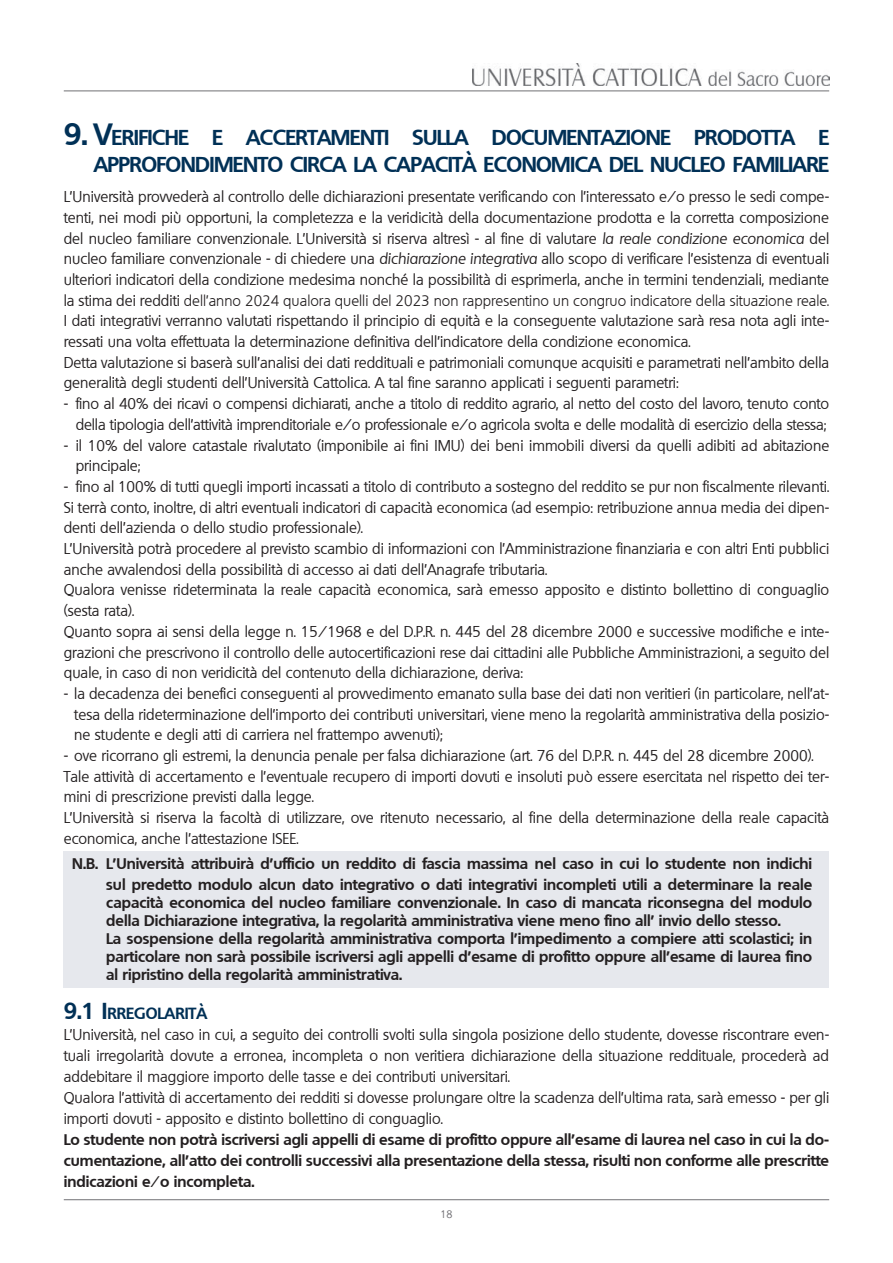
<style>
.page{position:relative;width:893px;height:1263px;background:#fff}
.page>*{position:absolute;margin:0;border:0;box-sizing:border-box;transform-origin:0 0}
.t1{font:700 21px/27px "Quebec";letter-spacing:-.03em;color:#003056;text-align:right}
.t2{font:700 15.75px "Quebec";color:#003056}
.t3{font:15px/20.7px "Quebec";color:#231f20}
.t4{font:700 15px/21px "Quebec";color:#231f20;text-align:justify}
.t5{font:10.5px "Quebec";color:#717074}
.s1{font-size:30px}
.s2{font-style:italic}
.s3{font-weight:300}
.s4{font-size:22.5px}
</style>
<div class="page">
<div style="left:64px;top:851px;width:765px;height:137px;background:#e6e8ed"></div>
<hr style="left:64px;top:91px;width:765px;height:1px;background:#717074">
<img style="left:472px;top:64px;width:357px;height:21px">
<hr style="left:64px;top:1199px;width:765px;height:1px;background:#717074">
<p class="t1" style="left:64px;top:124px;width:767px"><span class="s1">9. V</span>ERIFICHE E ACCERTAMENTI SULLA DOCUMENTAZIONE PRODOTTA E<br>APPROFONDIMENTO CIRCA LA CAPACITÀ ECONOMICA DEL NUCLEO FAMILIARE</p>
<p class="t3" style="left:64px;top:186px;width:767px;text-align:justify">L’Università provvederà al controllo delle dichiarazioni presentate verificando con l’interessato e/o presso le sedi compe&shy;tenti, nei modi più opportuni, la completezza e la veridicità della documentazione prodotta e la corretta composizione del nucleo familiare convenzionale. L’Università si riserva altresì - al fine di valutare <span class="s2">la reale condizione economica</span> del nucleo familiare convenzionale - di chiedere una <span class="s2">dichiarazione integrativa</span> allo scopo di verificare l’esistenza di eventuali ulteriori indicatori della condizione medesima nonché la possibilità di esprimerla, anche in termini tendenziali, mediante la stima dei redditi <span class="s3">dell’anno 2024 qualora quelli del 2023 non rappresentino un congruo indicatore della situazione reale.</span></p>
<p class="t3" style="left:64px;top:310px;width:767px">I dati integrativi verranno valutati rispettando il principio di equità e la conseguente valutazione sarà resa nota agli inte&shy;ressati una volta effettuata la determinazione definitiva dell’indicatore della condizione economica.</p>
<p class="t3" style="left:64px;top:352px;width:767px">Detta valutazione si baserà sull’analisi dei dati reddituali e patrimoniali comunque acquisiti e parametrati nell’ambito della generalità degli studenti dell’Università Cattolica. A tal fine saranno applicati i seguenti parametri:</p>
<p class="t3" style="left:64px;top:393px;width:767px;text-align:right">- fino al 40% dei ricavi o compensi dichiarati, anche a titolo di reddito agrario, al netto del costo del lavoro, tenuto conto della tipologia dell’attività imprenditoriale e/o professionale e/o agricola svolta e delle modalità di esercizio della stessa;</p>
<p class="t3" style="left:76px;top:435px;width:755px;text-indent:-12px">- il 10% del valore catastale rivalutato (imponibile ai fini IMU) dei beni immobili diversi da quelli adibiti ad abitazione principale;</p>
<p class="t3" style="left:64px;top:476px;width:767px">- fino al 100% di tutti quegli importi incassati a titolo di contributo a sostegno del reddito se pur non fiscalmente rilevanti.</p>
<p class="t3" style="left:64px;top:497px;width:767px">Si terrà conto, inoltre, di altri eventuali indicatori di capacità economica (ad esempio: retribuzione annua media dei dipen&shy;denti dell’azienda o dello studio professionale).</p>
<p class="t3" style="left:64px;top:538px;width:767px">L’Università potrà procedere al previsto scambio di informazioni con l’Amministrazione finanziaria e con altri Enti pubblici anche avvalendosi della possibilità di accesso ai dati dell’Anagrafe tributaria.</p>
<p class="t3" style="left:64px;top:580px;width:767px">Qualora venisse rideterminata la reale capacità economica, sarà emesso apposito e distinto bollettino di conguaglio (sesta rata).</p>
<p class="t3" style="left:64px;top:621px;width:767px;text-align:justify">Quanto sopra ai sensi della legge n. 15/1968 e del D.P.R. n. 445 del 28 dicembre 2000 e successive modifiche e inte&shy;grazioni che prescrivono il controllo delle autocertificazioni rese dai cittadini alle Pubbliche Amministrazioni, a seguito del quale, in caso di non veridicità del contenuto della dichiarazione, deriva:</p>
<p class="t3" style="left:74px;top:683px;width:756px;text-align:justify;text-indent:-10px">- la decadenza dei benefici conseguenti al provvedimento emanato sulla base dei dati non veritieri (in particolare, nell’at&shy;tesa della rideterminazione dell’importo dei contributi universitari, viene meno la regolarità amministrativa della posizio&shy;ne studente e degli atti di carriera nel frattempo avvenuti);</p>
<p class="t3" style="left:64px;top:745px;width:751px">- ove ricorrano gli estremi, la denuncia penale per falsa dichiarazione (art. 76 del D.P.R. n. 445 del 28 dicembre 2000).</p>
<p class="t3" style="left:64px;top:766px;width:767px">Tale attività di accertamento e l’eventuale recupero di importi dovuti e insoluti può essere esercitata nel rispetto dei ter&shy;mini di prescrizione previsti dalla legge.</p>
<p class="t3" style="left:64px;top:807px;width:767px">L’Università si riserva la facoltà di utilizzare, ove ritenuto necessario, al fine della determinazione della reale capacità economica, anche l’attestazione ISEE.</p>
<p class="t4" style="left:72px;top:853px;width:741px;text-align:right">N.B. L’Università attribuirà d’ufficio un reddito di fascia massima nel caso in cui lo studente non indichi sul predetto modulo alcun dato integrativo o dati integrativi incompleti utili a determinare la reale</p>
<p class="t4" style="left:106px;top:893px;width:707px;line-height:18px">capacità economica del nucleo familiare convenzionale. In caso di mancata riconsegna del modulo della Dichiarazione integrativa, la regolarità amministrativa viene meno fino all’ invio dello stesso.</p>
<p class="t4" style="left:106px;top:929px;width:707px;line-height:18px">La sospensione della regolarità amministrativa comporta l’impedimento a compiere atti scolastici; in particolare non sarà possibile iscriversi agli appelli d’esame di profitto oppure all’esame di laurea fino al ripristino della regolarità amministrativa.</p>
<p class="t2" style="left:64px;top:1003px;width:145px"><span class="s4">9.1 I</span>RREGOLARITÀ</p>
<p class="t3" style="left:64px;top:1024px;width:767px;text-align:justify">L’Università, nel caso in cui, a seguito dei controlli svolti sulla singola posizione dello studente, dovesse riscontrare even&shy;tuali irregolarità dovute a erronea, incompleta o non veritiera dichiarazione della situazione reddituale, procederà ad addebitare il maggiore importo delle tasse e dei contributi universitari.</p>
<p class="t3" style="left:64px;top:1087px;width:767px">Qualora l’attività di accertamento dei redditi si dovesse prolungare oltre la scadenza dell’ultima rata, sarà emesso - per gli importi dovuti - apposito e distinto bollettino di conguaglio.</p>
<p class="t4" style="left:64px;top:1128px;width:767px">Lo studente non potrà iscriversi agli appelli di esame di profitto oppure all’esame di laurea nel caso in cui la do&shy;cumentazione, all’atto dei controlli successivi alla presentazione della stessa, risulti non conforme alle prescritte indicazioni e/o incompleta.</p>
<p class="t5" style="left:440px;top:1208px;width:14px">18</p>
</div>
